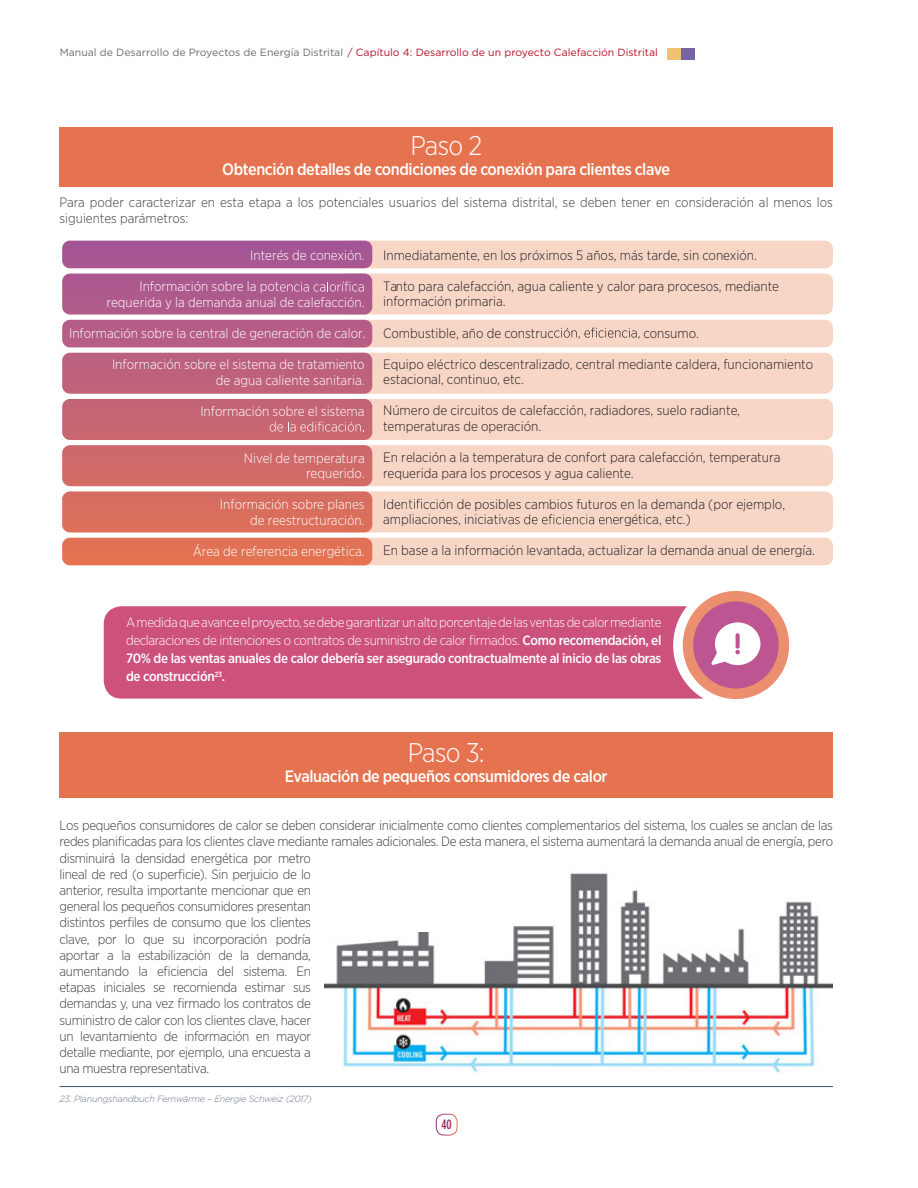
<style>
.page{position:relative;width:918px;height:1188px;background:#fff}
.page>*{position:absolute;margin:0;border:0;box-sizing:border-box;transform-origin:0 0}
.TEXTO_NORMAL2{font:300 27px "Gotham Narrow";letter-spacing:-.025em;color:#fff}
.TEXTO_NORMAL2-2{font:500 16.5px "Gotham Narrow";letter-spacing:-.025em;color:#fff}
.t1{font:300 13.65px/15.6px "Gotham Narrow";color:#231f20}
.t2{font:300 13.65px/15.6px "Gotham Narrow";color:#fff;text-align:right}
.TEXTO_NORMAL2-3{font:300 13.5px/16.2px "Gotham Narrow";letter-spacing:-.025em;color:#3e3e3f}
.TEXTO_NORMAL2-4{font:300 13.5px/18px "Gotham Narrow";letter-spacing:-.025em;color:#fff;text-align:justify}
.TEXTO_NORMAL2-5{font:300 13.5px/16.2px "Gotham Narrow";color:#3e3e3f}
.t3{font:500 13.5px "Gotham Condensed";color:#9f2962}
.t4{font:10.5px "Gotham";color:#b71129}
.TEXTO_NORMAL2-6{font:italic 300 9px "Gotham";letter-spacing:-.025em;color:#697486}
.s1{color:#6c6d70}
.s2{font-weight:500}
</style>
<div class="page">
<div style="left:436px;top:1114px;width:21px;height:21px;border:1px solid #fff;border-radius:8px"></div>
<div style="left:681px;top:49px;width:14px;height:11px;background:#7764a5"></div>
<div style="left:668px;top:49px;width:13px;height:11px;background:#f0c272"></div>
<div style="left:60px;top:128px;width:773px;height:59px;background:#e57350"></div>
<div style="left:60px;top:732px;width:773px;height:65px;background:#e57350"></div>
<div style="left:104px;top:606px;width:655px;height:93px;background:#cc517c;border-radius:18px"></div>
<svg style="left:667px;top:591px;width:123px;height:108px"></svg>
<hr style="left:60px;top:1086px;width:773px;height:1px;background:#3f5565">
<img style="left:324px;top:873px;width:509px;height:200px">
<div style="left:330px;top:873px;width:149px;height:59px;background:#fff"></div>
<svg style="left:372px;top:241px;width:461px;height:324px;background:#f7dacc"></svg>
<svg style="left:62px;top:241px;width:310px;height:324px;background:#ca7685"></svg>
<svg style="left:280px;top:282px;width:84px;height:10px"></svg>
<svg style="left:270px;top:422px;width:94px;height:10px"></svg>
<svg style="left:554px;top:328px;width:85px;height:11px"></svg>
<svg style="left:409px;top:499px;width:13px;height:10px"></svg>
<svg style="left:508px;top:514px;width:111px;height:10px"></svg>
<p class="t4" style="left:60px;top:46px;width:600px"><span class="s1">Manual de Desarrollo de Proyectos de Energía Distrital</span> / Capítulo 4: Desarrollo de un proyecto Calefacción Distrital</p>
<p class="TEXTO_NORMAL2" style="left:410px;top:129px;width:73px">Paso 2</p>
<p class="TEXTO_NORMAL2-2" style="left:222px;top:159px;width:449px">Obtención detalles de condiciones de conexión para clientes clave</p>
<p class="TEXTO_NORMAL2-5" style="left:60px;top:194px;width:775px">Para poder caracterizar en esta etapa a los potenciales usuarios del sistema distrital, se deben tener en consideración al menos los siguientes parámetros:</p>
<p class="t2" style="left:250px;top:247px;width:116px">Interés de conexión.</p>
<p class="t2" style="left:107px;top:279px;width:259px;text-align:left;text-indent:33px">Información sobre la pot<br>requerida y la demanda anual de calefacción.</p>
<p class="t2" style="left:69px;top:325px;width:298px">Información sobre la central de generación de calor.</p>
<p class="t2" style="left:112px;top:356px;width:254px">Información sobre el sistema de tratamiento de agua caliente sanitaria.</p>
<p class="t2" style="left:200px;top:403px;width:166px">Información sobre el sistema</p>
<p class="t2" style="left:244px;top:450px;width:123px">Nivel de temperatura requerido.</p>
<p class="t2" style="left:220px;top:496px;width:146px">Información sobre planes de reestructuración.</p>
<p class="t2" style="left:193px;top:543px;width:173px">Área de referencia energética.</p>
<p class="t1" style="left:383px;top:247px;width:375px">Inmediatamente, en los próximos 5 años, más tarde, sin conexión.</p>
<p class="t1" style="left:383px;top:278px;width:397px">Tanto para calefacción, agua caliente y calor para procesos, mediante información primaria.</p>
<p class="t1" style="left:383px;top:325px;width:172px">Combustible, año de construc</p>
<p class="t1" style="left:644px;top:325px;width:57px">consumo.</p>
<p class="t1" style="left:383px;top:356px;width:432px">Equipo eléctrico descentralizado, central mediante caldera, funcionamiento estacional, continuo, etc.</p>
<p class="t1" style="left:383px;top:402px;width:358px">Número de circuitos de calefacción, radiadores, suelo radiante, temperaturas de operación.</p>
<p class="t1" style="left:383px;top:449px;width:399px">En relación a la temperatura de confort para calefacción, temperatura requerida para los procesos y agua caliente.</p>
<p class="t1" style="left:383px;top:496px;width:404px">Iden cción de posibles cambios futuros en la demanda (por ejemplo, ampliaciones, iniciativ</p>
<p class="t1" style="left:619px;top:511px;width:73px">rgética, etc.)</p>
<p class="t1" style="left:383px;top:542px;width:433px">En base a la información levantada, actualizar la demanda anual de energía.</p>
<p class="TEXTO_NORMAL2-4" style="left:126px;top:613px;width:537px">A medida que avance el proyecto, se debe garantizar un alto porcentaje de las ventas de calor mediante declaraciones de intenciones o contratos de suministro de calor firmados. <span class="s2">Como recomendación, el 70% de las ventas anuales de calor debería ser asegurado contractualmente al inicio de las obras de construcción</span><sup>23</sup><span class="s2">.</span></p>
<p class="TEXTO_NORMAL2" style="left:408px;top:736px;width:79px">Paso 3:</p>
<p class="TEXTO_NORMAL2-2" style="left:285px;top:765px;width:324px">Evaluación de pequeños consumidores de calor</p>
<p class="TEXTO_NORMAL2-3" style="left:60px;top:817px;width:775px">Los pequeños consumidores de calor se deben considerar inicialmente como clientes complementarios del sistema, los cuales se anclan de las redes planificadas para los clientes clave mediante ramales adicionales. De esta manera, el sistema aumentará la demanda anual de energía, pero disminuirá la densidad energética por metro<br>lineal de red (o superficie). Sin perjuicio de lo<br>anterior, resulta importante mencionar que en<br>general los pequeños consumidores presentan<br>distintos perfiles de consumo que los clientes<br>clave, por lo que su incorporación podría<br>aportar a la estabilización de la demanda,<br>aumentando la eficiencia del sistema. En<br>etapas iniciales se recomienda estimar sus<br>demandas y, una vez firmado los contratos de<br>suministro de calor con los clientes clave, hacer<br>un levantamiento de información en mayor<br>detalle mediante, por ejemplo, una encuesta a<br>una muestra representativa.</p>
<p class="TEXTO_NORMAL2-6" style="left:60px;top:1093px;width:254px">23. Planungshandbuch Fernwärme – Energie Schweiz (2017)</p>
<p class="t3" style="left:442px;top:1117px;width:12px">40</p>
</div>
